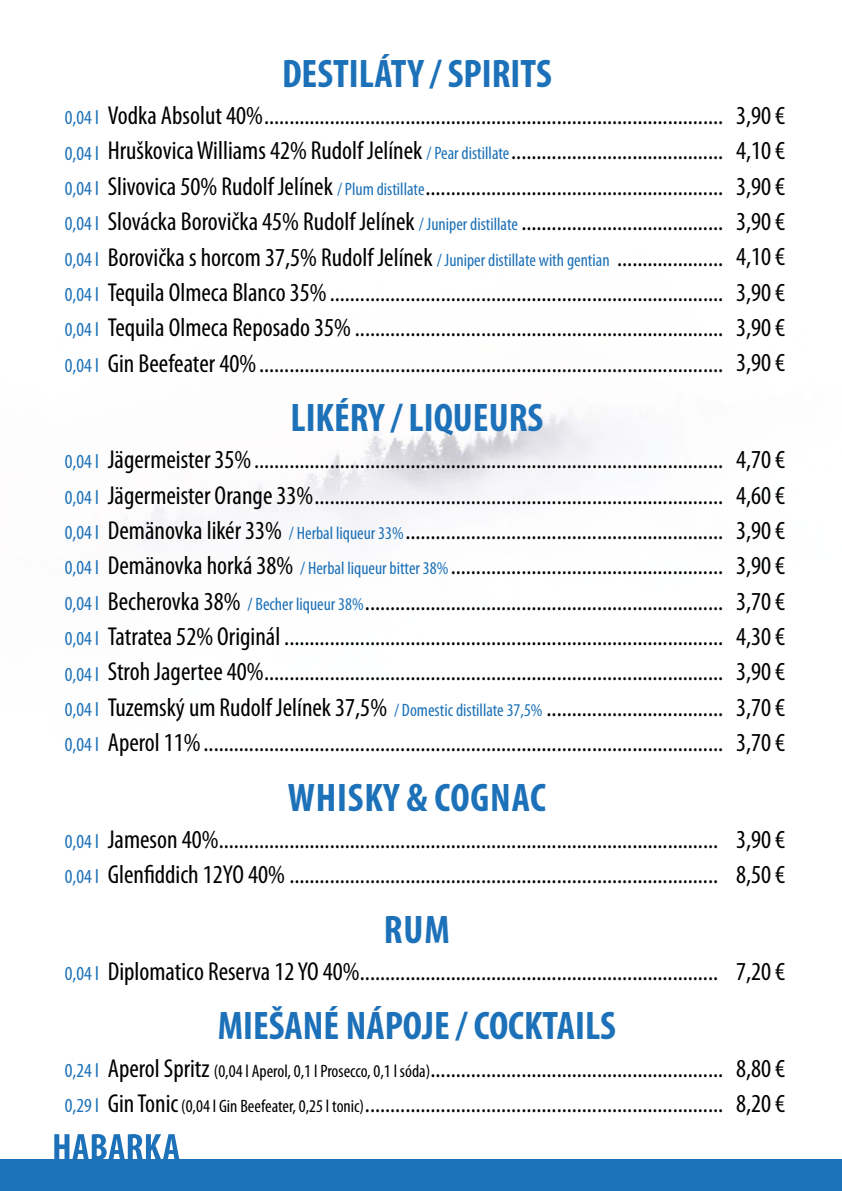
<style>
.page{position:relative;width:842px;height:1191px;background:#fff}
.page>*{position:absolute;margin:0;border:0;box-sizing:border-box;transform-origin:0 0}
.t1{font:700 condensed 40px "Myriad Pro";color:#1d71b8}
.t2{font:700 condensed 40px "Myriad Pro";letter-spacing:.02em;color:#1d71b8}
.t3{font:condensed 26px/35.4px "Myriad Pro";color:#000;text-align:justify}
.t4{font:condensed 20px/35.4px "Myriad Pro";color:#1d71b8;text-align:justify}
.s1{font-size:18px;color:#1d71b8}
.s2{font-size:18px}
</style>
<div class="page">
<img style="left:141px;top:413px;width:461px;height:127px">
<div style="left:0;top:1159px;width:842px;height:32px;background:#1d71b8"></div>
<svg style="left:54px;top:1134px;width:125px;height:25px"></svg>
<h1 class="t1" style="left:282px;top:51px;width:271px">DESTILÁTY / SPIRITS</h1>
<p class="t3" style="left:108px;top:98px;width:617px">Vodka Absolut 40%...........................................................................................<br>Hruškovica Williams 42% Rudolf Jelínek <span class="s1">/ Pear distillate</span>..........................................<br>Slivovica 50% Rudolf Jelínek <span class="s1">/ Plum distillate</span>...........................................................<br>Slovácka Borovička 45% Rudolf Jelínek <span class="s1">/ Juniper distillate</span> ........................................<br>Borovička s horcom 37,5% Rudolf Jelínek <span class="s1">/ Juniper distillate with gentian</span> .....................<br>Tequila Olmeca Blanco 35%..............................................................................<br>Tequila Olmeca Reposado 35%.........................................................................<br>Gin Beefeater 40%............................................................................................</p>
<p class="t4" style="left:65px;top:100px;width:35px">0,04 l 0,04 l 0,04 l 0,04 l 0,04 l 0,04 l 0,04 l 0,04 l</p>
<p class="t3" style="left:736px;top:98px;width:51px">3,90 € 4,10 € 3,90 € 3,90 € 4,10 € 3,90 € 3,90 € 3,90 €</p>
<h1 class="t1" style="left:290px;top:395px;width:254px">LIKÉRY / LIQUEURS</h1>
<p class="t3" style="left:108px;top:442px;width:617px">Jägermeister 35%.............................................................................................<br>Jägermeister Orange 33%.................................................................................<br>Demänovka likér 33% <span class="s1">/ Herbal liqueur 33%</span>...............................................................<br>Demänovka horká 38% <span class="s1">/ Herbal liqueur bitter 38%</span>......................................................<br>Becherovka 38% <span class="s1">/ Becher liqueur 38%</span>.......................................................................<br>Tatratea 52% Originál .......................................................................................<br>Stroh Jagertee 40%...........................................................................................<br>Tuzemský um Rudolf Jelínek 37,5% <span class="s1">/ Domestic distillate 37,5%</span> ...................................<br>Aperol 11%.......................................................................................................</p>
<p class="t4" style="left:65px;top:444px;width:35px">0,04 l 0,04 l 0,04 l 0,04 l 0,04 l 0,04 l 0,04 l 0,04 l 0,04 l</p>
<p class="t3" style="left:736px;top:442px;width:51px">4,70 € 4,60 € 3,90 € 3,90 € 3,70 € 4,30 € 3,90 € 3,70 € 3,70 €</p>
<h1 class="t2" style="left:288px;top:775px;width:260px">WHISKY &amp; COGNAC</h1>
<p class="t3" style="left:108px;top:822px;width:612px">Jameson 40%...................................................................................................<br>Glenfiddich 12YO 40% .....................................................................................</p>
<p class="t4" style="left:65px;top:824px;width:35px">0,04 l<br>0,04 l</p>
<p class="t3" style="left:736px;top:822px;width:51px">3,90 €<br>8,50 €</p>
<h1 class="t1" style="left:384px;top:907px;width:67px">RUM</h1>
<p class="t3" style="left:108px;top:954px;width:612px">Diplomatico Reserva 12 YO 40%.......................................................................</p>
<p class="t4" style="left:65px;top:956px;width:35px">0,04 l</p>
<p class="t3" style="left:736px;top:954px;width:51px">7,20 €</p>
<h1 class="t1" style="left:218px;top:1004px;width:400px">MIEŠANÉ NÁPOJE / COCKTAILS</h1>
<p class="t3" style="left:108px;top:1051px;width:617px">Aperol Spritz <span class="s2">(0,04 l Aperol, 0,1 l Prosecco, 0,1 l sóda)</span>..........................................................<br>Gin Tonic <span class="s2">(0,04 l Gin Beefeater, 0,25 l tonic)</span>.......................................................................</p>
<p class="t4" style="left:65px;top:1053px;width:35px">0,24 l<br>0,29 l</p>
<p class="t3" style="left:736px;top:1051px;width:51px">8,80 €<br>8,20 €</p>
</div>
